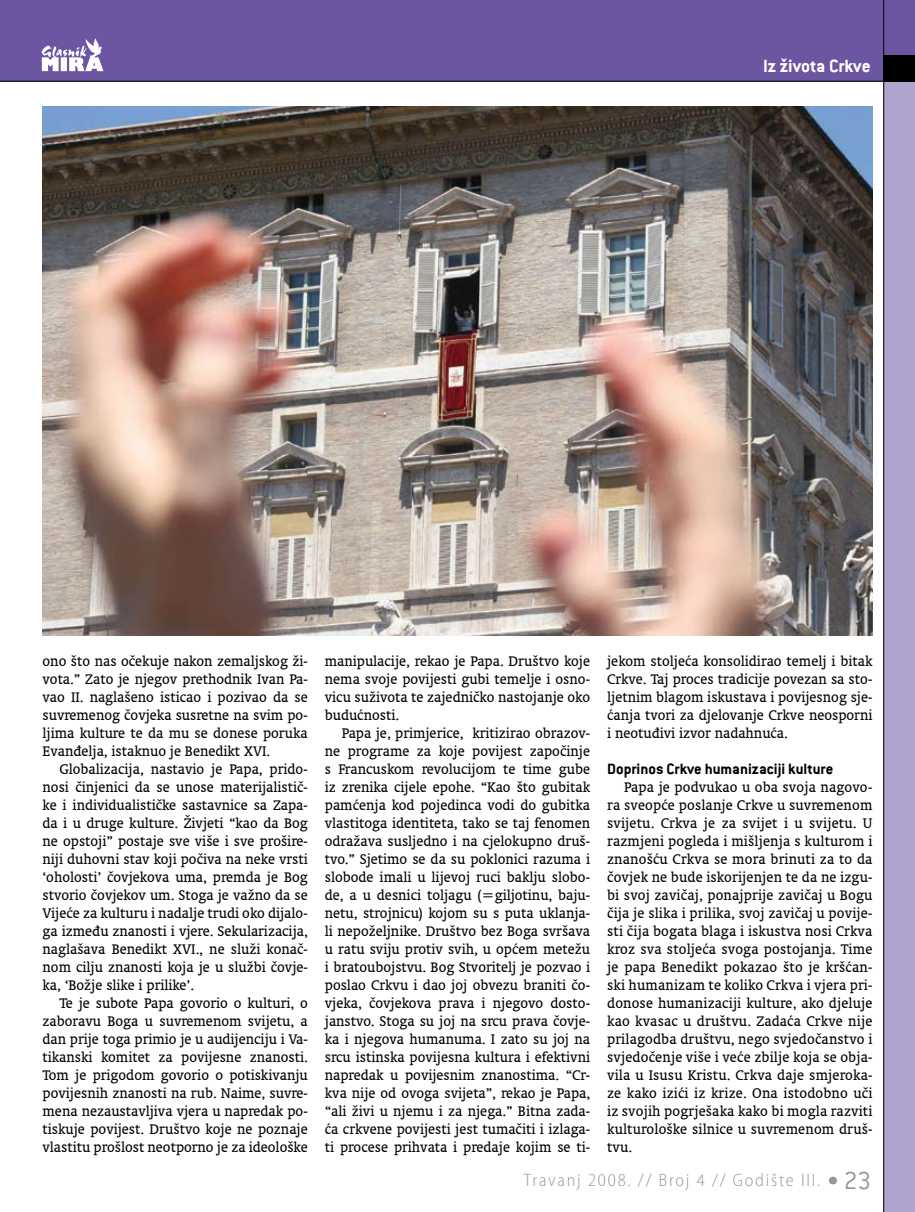
<style>
.page{position:relative;width:915px;height:1212px;background:#fff}
.page>*{position:absolute;margin:0;border:0;box-sizing:border-box;transform-origin:0 0}
.t1{font:700 19.5px "Conduit ITC";letter-spacing:-.01em;color:#fff}
.t2{font:300 semi-condensed 18px "Myriad Pro";letter-spacing:.1em;color:#97979b}
.t3{font:700 16.5px "Conduit ITC";color:#000}
.t4{font:15.75px/18px "Oranda L2";color:#000;text-align:justify}
.s1{font-family:"Conduit ITC";font-stretch:normal;font-size:27px}
</style>
<div class="page">
<div style="left:0;top:0;width:914px;height:81px;background:#6c55a1"></div>
<div style="left:883px;top:81px;width:31px;height:1131px;background:#b0a4cf"></div>
<div style="left:883px;top:55px;width:31px;height:26px;background:#000"></div>
<hr style="left:0;top:81px;width:883px;height:1px;background:#000">
<hr style="left:883px;top:0;width:1px;height:1212px;background:#000">
<svg style="left:42px;top:38px;width:61px;height:33px"></svg>
<img style="left:43px;top:106px;width:829px;height:530px">
<p class="t1" style="left:762px;top:55px;width:109px">Iz života Crkve</p>
<p class="t4" style="left:43px;top:652px;width:267px">ono što nas očekuje nakon zemaljskog ži&shy;vota.” Zato je njegov prethodnik Ivan Pa&shy;vao II. naglašeno isticao i pozivao da se suvremenog čovjeka susretne na svim po&shy;ljima kulture te da mu se donese poruka Evanđelja, istaknuo je Benedikt XVI.</p>
<p class="t4" style="left:43px;top:760px;width:267px;text-indent:17px">Globalizacija, nastavio je Papa, prido&shy;nosi činjenici da se unose materijalistič&shy;ke i individualističke sastavnice sa Zapa&shy;da i u druge kulture. Živjeti “kao da Bog ne opstoji” postaje sve više i sve prošire&shy;niji duhovni stav koji počiva na neke vrsti ‘oholosti’ čovjekova uma, premda je Bog stvorio čovjekov um. Stoga je važno da se Vijeće za kulturu i nadalje trudi oko dijalo&shy;ga između znanosti i vjere. Sekularizacija, naglašava Benedikt XVI., ne služi konač&shy;nom cilju znanosti koja je u službi čovje&shy;ka, ‘Božje slike i prilike’.</p>
<p class="t4" style="left:43px;top:994px;width:267px;text-indent:17px">Te je subote Papa govorio o kulturi, o zaboravu Boga u suvremenom svijetu, a dan prije toga primio je u audijenciju i Va&shy;tikanski komitet za povijesne znanosti.<br>Tom je prigodom govorio o potiskivanju povijesnih znanosti na rub. Naime, suvre&shy;mena nezaustavljiva vjera u napredak po&shy;tiskuje povijest. Društvo koje ne poznaje vlastitu prošlost neotporno je za ideološke</p>
<p class="t4" style="left:325px;top:652px;width:267px">manipulacije, rekao je Papa. Društvo koje nema svoje povijesti gubi temelje i osno&shy;vicu suživota te zajedničko nastojanje oko budućnosti.</p>
<p class="t4" style="left:325px;top:724px;width:267px;text-indent:17px">Papa je, primjerice, kritizirao obrazov&shy;ne programe za koje povijest započinje s Francuskom revolucijom te time gube iz zrenika cijele epohe. “Kao što gubitak pamćenja kod pojedinca vodi do gubitka vlastitoga identiteta, tako se taj fenomen odražava susljedno i na cjelokupno druš&shy;tvo.” Sjetimo se da su poklonici razuma i slobode imali u lijevoj ruci baklju slobo&shy;de, a u desnici toljagu (=giljotinu, baju&shy;netu, strojnicu) kojom su s puta uklanja&shy;li nepoželjnike. Društvo bez Boga svršava u ratu sviju protiv svih, u općem metežu i bratoubojstvu. Bog Stvoritelj je pozvao i poslao Crkvu i dao joj obvezu braniti čo&shy;vjeka, čovjekova prava i njegovo dosto&shy;janstvo. Stoga su joj na srcu prava čovje&shy;ka i njegova humanuma. I zato su joj na srcu istinska povijesna kultura i efektivni napredak u povijesnim znanostima. “Cr&shy;kva nije od ovoga svijeta”, rekao je Papa, “ali živi u njemu i za njega.” Bitna zada&shy;ća crkvene povijesti jest tumačiti i izlaga&shy;ti procese prihvata i predaje kojim se ti-</p>
<p class="t4" style="left:607px;top:652px;width:267px">jekom stoljeća konsolidirao temelj i bitak Crkve. Taj proces tradicije povezan sa sto&shy;ljetnim blagom iskustava i povijesnog sje&shy;ćanja tvori za djelovanje Crkve neosporni i neotuđivi izvor nadahnuća.</p>
<p class="t3" style="left:607px;top:759px;width:227px">Doprinos Crkve humanizaciji kulture</p>
<p class="t4" style="left:607px;top:778px;width:267px;text-indent:17px">Papa je podvukao u oba svoja nagovo&shy;ra sveopće poslanje Crkve u suvremenom svijetu. Crkva je za svijet i u svijetu. U razmjeni pogleda i mišljenja s kulturom i znanošću Crkva se mora brinuti za to da čovjek ne bude iskorijenjen te da ne izgu&shy;bi svoj zavičaj, ponajprije zavičaj u Bogu čija je slika i prilika, svoj zavičaj u povije&shy;sti čija bogata blaga i iskustva nosi Crkva kroz sva stoljeća svoga postojanja. Time je papa Benedikt pokazao što je kršćan&shy;ski humanizam te koliko Crkva i vjera pri&shy;donose humanizaciji kulture, ako djeluje kao kvasac u društvu. Zadaća Crkve nije prilagodba društvu, nego svjedočanstvo i svjedočenje više i veće zbilje koja se obja&shy;vila u Isusu Kristu. Crkva daje smjeroka&shy;ze kako izići iz krize. Ona istodobno uči iz svojih pogrješaka kako bi mogla razviti kulturološke silnice u suvremenom druš&shy;tvu.</p>
<p class="t2" style="left:523px;top:1170px;width:349px">Travanj 2008. // Broj 4 // Godište III. <span class="s1">•23</span></p>
</div>
